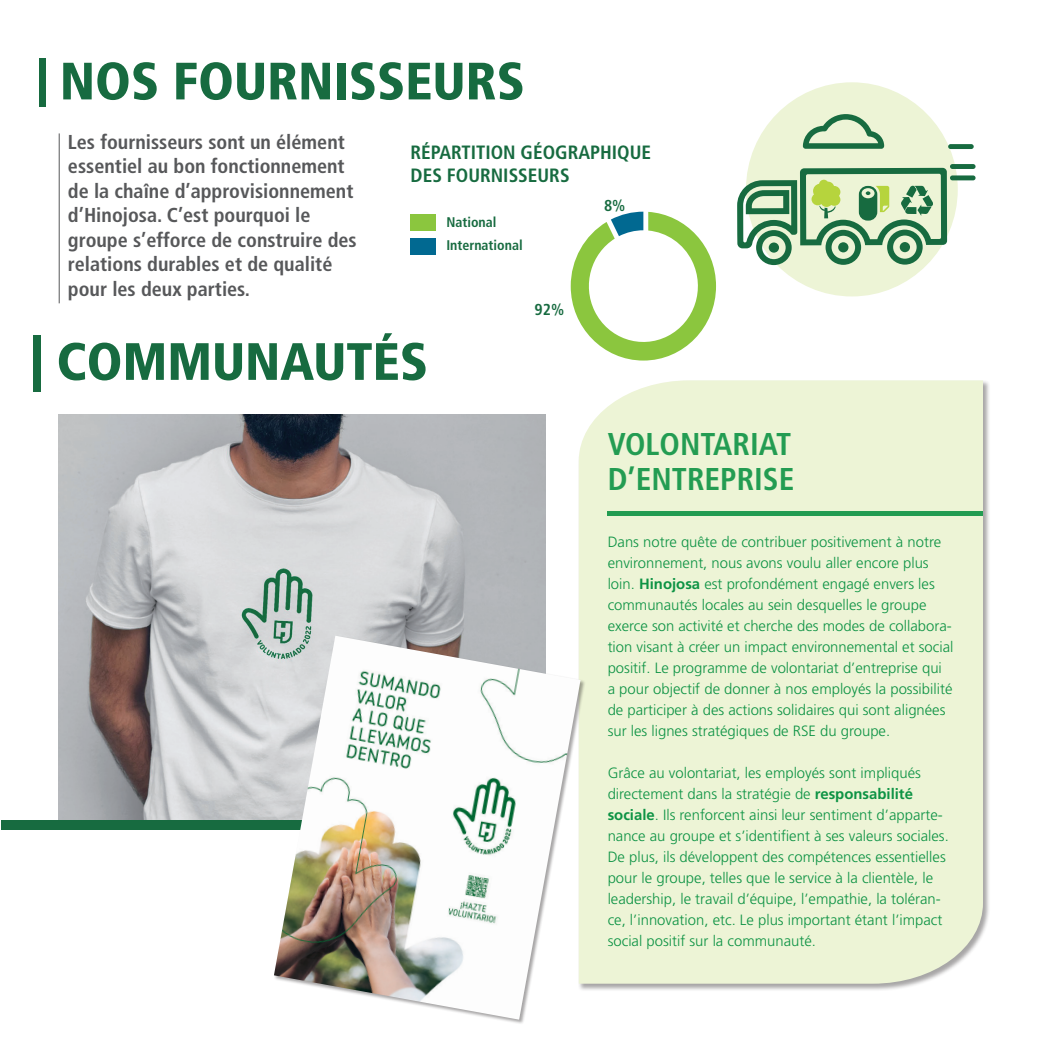
<style>
.page{position:relative;width:1042px;height:1042px;background:#fff}
.page>*{position:absolute;margin:0;border:0;box-sizing:border-box;transform-origin:0 0}
.t1{font:900 condensed 52.5px "Frutiger LT Std";color:#176b40}
.t2{font:700 condensed 31.5px/35px "Frutiger LT Std";color:#0d9344}
.t3{font:700 condensed 20.12px/24.5px "Frutiger LT Std";color:#57585a}
.t4{font:700 condensed 19.25px/23.1px "Frutiger LT Std";color:#176b40}
.t5{font:700 condensed 15.75px "Frutiger LT Std";color:#176b40}
.t6{font:300 14.88px/21px "Frutiger LT Std";color:#0d9344}
.t7{font:700 condensed 14px "Frutiger LT Std";color:#176b40}
.s1{font-weight:700}
</style>
<div class="page">
<div style="left:578px;top:380px;width:413px;height:611px;background:#231f20;opacity:.4"></div>
<div style="left:579px;top:380px;width:404px;height:603px;background:#edf4d6"></div>
<div style="left:410px;top:239px;width:26px;height:16px;background:#016991"></div>
<div style="left:410px;top:214px;width:26px;height:16px;background:#8bc63e"></div>
<svg style="left:571px;top:212px;width:145px;height:148px"></svg>
<div style="left:33px;top:335px;width:8px;height:56px;background:#176b40"></div>
<div style="left:746px;top:82px;width:212px;height:214px;background:#edf4d6;border-radius:50%"></div>
<div style="left:948px;top:144px;width:25px;height:5px;background:#176b40;border-radius:2px"></div>
<div style="left:950px;top:164px;width:25px;height:5px;background:#176b40;border-radius:2px"></div>
<svg style="left:803px;top:114px;width:81px;height:35px"></svg>
<svg style="left:737px;top:168px;width:210px;height:97px"></svg>
<div style="left:950px;top:175px;width:25px;height:5px;background:#176b40;border-radius:2px"></div>
<div style="left:40px;top:58px;width:6px;height:49px;background:#176b40"></div>
<img style="left:59px;top:414px;width:487px;height:405px">
<hr style="left:608px;top:511px;width:375px;height:4px;background:#239c52">
<div style="left:1px;top:819px;width:400px;height:10px;background:#176b40"></div>
<hr style="left:59px;top:133px;width:1px;height:170px;background:#57585a">
<div style="left:274px;top:635px;width:311px;height:390px;background:#231f20;opacity:.4"></div>
<img style="left:274px;top:636px;width:306px;height:383px">
<h1 class="t1" style="left:60px;top:50px;width:466px">NOS FOURNISSEURS</h1>
<h3 class="t3" style="left:68px;top:129px;width:290px">Les fournisseurs sont un élément essentiel au bon fonctionnement de la chaîne d’approvisionnement d’Hinojosa. C’est pourquoi le groupe s’efforce de construire des relations durables et de qualité pour les deux parties.</h3>
<p class="t4" style="left:410px;top:141px;width:242px">RÉPARTITION GÉOGRAPHIQUE<br>DES FOURNISSEURS</p>
<p class="t7" style="left:446px;top:214px;width:52px">National</p>
<p class="t7" style="left:446px;top:237px;width:78px">International</p>
<p class="t5" style="left:534px;top:300px;width:31px">92%</p>
<p class="t5" style="left:604px;top:196px;width:23px">8%</p>
<h1 class="t1" style="left:56px;top:330px;width:373px">COMMUNAUTÉS</h1>
<h2 class="t2" style="left:608px;top:427px;width:188px">VOLONTARIAT<br>D’ENTREPRISE</h2>
<p class="t6" style="left:608px;top:532px;width:347px">Dans notre quête de contribuer positivement à notre environnement, nous avons voulu aller encore plus loin. <span class="s1">Hinojosa</span> est profondément engagé envers les communautés locales au sein desquelles le groupe exerce son activité et cherche des modes de collabora&shy;tion visant à créer un impact environnemental et social positif. Le programme de volontariat d’entreprise qui<br>a pour objectif de donner à nos employés la possibilité de participer à des actions solidaires qui sont alignées sur les lignes stratégiques de RSE du groupe.</p>
<p class="t6" style="left:608px;top:763px;width:343px">Grâce au volontariat, les employés sont impliqués directement dans la stratégie de <span class="s1">responsabilité sociale</span>. Ils renforcent ainsi leur sentiment d’apparte&shy;nance au groupe et s’identifient à ses valeurs sociales.<br>De plus, ils développent des compétences essentielles pour le groupe, telles que le service à la clientèle, le leadership, le travail d’équipe, l’empathie, la toléran&shy;ce, l’innovation, etc. Le plus important étant l’impact social positif sur la communauté.</p>
</div>
